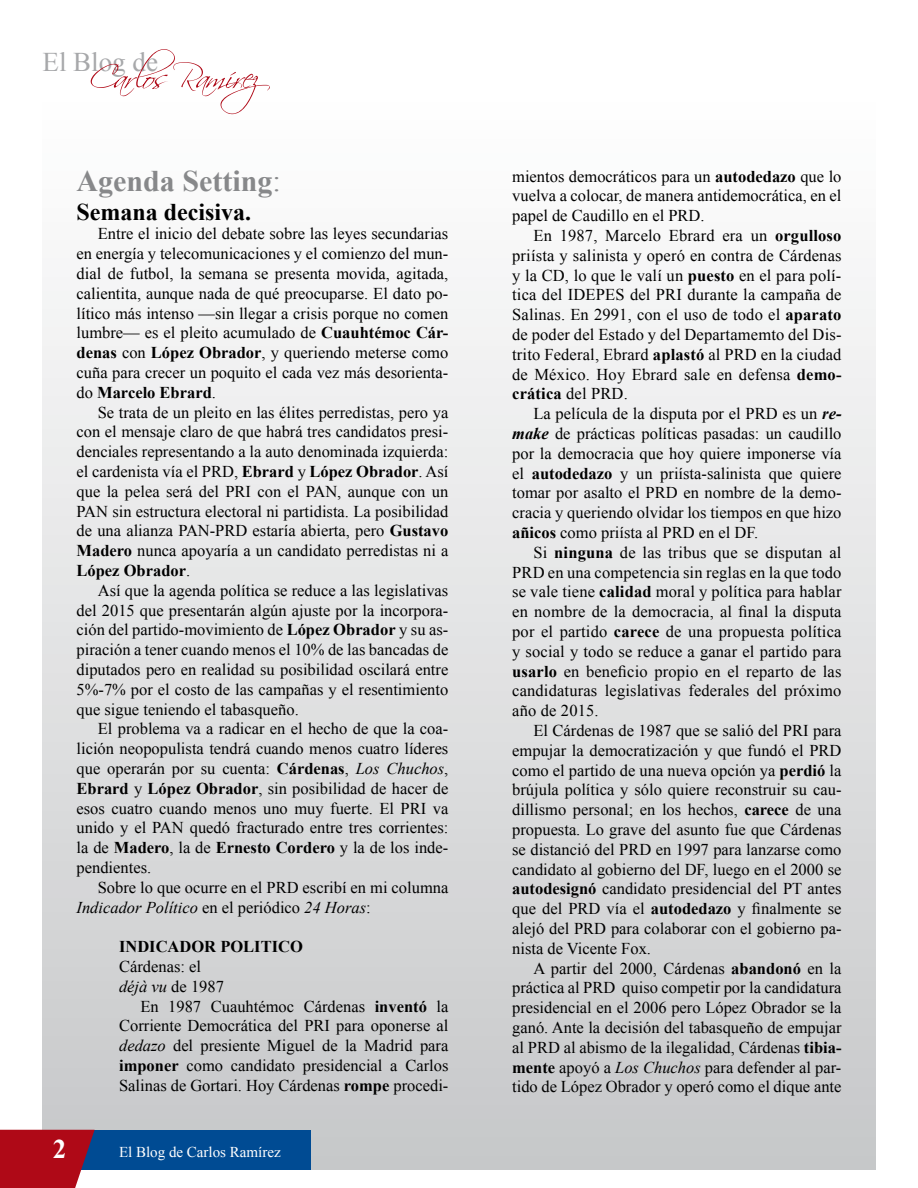
<style>
.page{position:relative;width:918px;height:1188px;background:#fff}
.page>*{position:absolute;margin:0;border:0;box-sizing:border-box;transform-origin:0 0}
.t1{font:700 30px "Times New Roman";color:#87888a}
.t2{font:27px "Times New Roman";color:#a7a8aa}
.t3{font:700 27px "Times New Roman";color:#fff}
.t4{font:700 24px "Times New Roman";color:#000}
.t5{font:16.5px/19.8px "Times New Roman";color:#000;text-align:justify}
.t6{font:700 16.5px "Times New Roman";color:#000}
.t7{font:italic 16.5px "Times New Roman";color:#000}
.t8{font:15px "Times New Roman";color:#fff}
.s1{font-weight:400}
.s2{font-weight:700}
.s3{font-style:italic}
.s4{font-style:normal}
.s5{font-weight:700;font-style:italic}
</style>
<div class="page">
<div style="left:43px;top:0;width:832px;height:1169px;background:linear-gradient(to bottom,#fff,#c7c8ca)"></div>
<div style="left:70px;top:1130px;width:241px;height:39px;background:#004b93"></div>
<svg style="left:91px;top:49px;width:179px;height:65px"></svg>
<svg style="left:0;top:1130px;width:95px;height:58px;background:#aa192a"></svg>
<h2 class="t2" style="left:43px;top:44px;width:117px">El Blog de</h2>
<h1 class="t1" style="left:77px;top:160px;width:206px">Agenda Setting<span class="s1">:</span></h1>
<h3 class="t4" style="left:77px;top:195px;width:176px">Semana decisiva.</h3>
<p class="t5" style="left:77px;top:224px;width:373px;text-indent:21px">Entre el inicio del debate sobre las leyes secundarias en energía y telecomunicaciones y el comienzo del mun&shy;dial de futbol, la semana se presenta movida, agitada, calientita, aunque nada de qué preocuparse. El dato po&shy;lítico más intenso —sin llegar a crisis porque no comen lumbre— es el pleito acumulado de <span class="s2">Cuauhtémoc Cár&shy;denas</span> con <span class="s2">López Obrador</span>, y queriendo meterse como cuña para crecer un poquito el cada vez más desorienta&shy;do <span class="s2">Marcelo Ebrard</span>.</p>
<p class="t5" style="left:77px;top:402px;width:373px;text-indent:21px">Se trata de un pleito en las élites perredistas, pero ya con el mensaje claro de que habrá tres candidatos presi&shy;denciales representando a la auto denominada izquierda: el cardenista vía el PRD, <span class="s2">Ebrard</span> y <span class="s2">López Obrador</span>. Así que la pelea será del PRI con el PAN, aunque con un PAN sin estructura electoral ni partidista. La posibilidad de una alianza PAN-PRD estaría abierta, pero <span class="s2">Gustavo Madero</span> nunca apoyaría a un candidato perredistas ni a <span class="s2">López Obrador</span>.</p>
<p class="t5" style="left:77px;top:580px;width:373px;text-indent:21px">Así que la agenda política se reduce a las legislativas del 2015 que presentarán algún ajuste por la incorpora&shy;ción del partido-movimiento de <span class="s2">López Obrador</span> y su as&shy;piración a tener cuando menos el 10% de las bancadas de diputados pero en realidad su posibilidad oscilará entre 5%-7% por el costo de las campañas y el resentimiento que sigue teniendo el tabasqueño.</p>
<p class="t5" style="left:77px;top:719px;width:373px;text-indent:21px">El problema va a radicar en el hecho de que la coa&shy;lición neopopulista tendrá cuando menos cuatro líderes que operarán por su cuenta: <span class="s2">Cárdenas</span>, <span class="s3">Los Chuchos</span>, <span class="s2">Ebrard</span> y <span class="s2">López Obrador</span>, sin posibilidad de hacer de esos cuatro cuando menos uno muy fuerte. El PRI va unido y el PAN quedó fracturado entre tres corrientes: la de <span class="s2">Madero</span>, la de <span class="s2">Ernesto Cordero</span> y la de los inde&shy;pendientes.</p>
<p class="t5" style="left:77px;top:877px;width:373px;text-indent:21px">Sobre lo que ocurre en el PRD escribí en mi columna<br><span class="s3">Indicador Político</span> en el periódico <span class="s3">24 Horas</span>:</p>
<p class="t6" style="left:119px;top:935px;width:185px">INDICADOR POLITICO</p>
<p class="t5" style="left:119px;top:956px;width:84px">Cárdenas: el</p>
<p class="t7" style="left:119px;top:975px;width:106px">déjà vu <span class="s4">de 1987</span></p>
<p class="t5" style="left:140px;top:996px;width:310px">En 1987 Cuauhtémoc Cárdenas <span class="s2">inventó</span> la</p>
<p class="t5" style="left:119px;top:1016px;width:331px">Corriente Democrática del PRI para oponerse al</p>
<p class="t5" style="left:119px;top:1036px;width:331px"><span class="s3">dedazo</span> del presiente Miguel de la Madrid para</p>
<p class="t5" style="left:119px;top:1055px;width:331px"><span class="s2">imponer</span> como candidato presidencial a Carlos</p>
<p class="t5" style="left:119px;top:1075px;width:331px">Salinas de Gortari. Hoy Cárdenas <span class="s2">rompe</span> procedi-</p>
<h2 class="t3" style="left:53px;top:1130px;width:15px">2</h2>
<p class="t8" style="left:119px;top:1142px;width:163px">El Blog de Carlos Ramírez</p>
<p class="t5" style="left:512px;top:166px;width:331px">mientos democráticos para un <span class="s2">autodedazo</span> que lo vuelva a colocar, de manera antidemocrática, en el papel de Caudillo en el PRD.</p>
<p class="t5" style="left:512px;top:225px;width:331px;text-indent:21px">En 1987, Marcelo Ebrard era un <span class="s2">orgulloso </span>priísta y salinista y operó en contra de Cárdenas y la CD, lo que le valí un <span class="s2">puesto</span> en el para polí&shy;tica del IDEPES del PRI durante la campaña de Salinas. En 2991, con el uso de todo el <span class="s2">aparato </span>de poder del Estado y del Departamemto del Dis&shy;trito Federal, Ebrard <span class="s2">aplastó</span> al PRD en la ciudad de México. Hoy Ebrard sale en defensa <span class="s2">demo&shy;crática</span> del PRD.</p>
<p class="t5" style="left:512px;top:403px;width:331px;text-indent:21px">La película de la disputa por el PRD es un <span class="s5">re&shy;make</span> de prácticas políticas pasadas: un caudillo por la democracia que hoy quiere imponerse vía el <span class="s2">autodedazo</span> y un priísta-salinista que quiere tomar por asalto el PRD en nombre de la demo&shy;cracia y queriendo olvidar los tiempos en que hizo <span class="s2">añicos</span> como priísta al PRD en el DF.</p>
<p class="t5" style="left:512px;top:542px;width:331px;text-indent:21px">Si <span class="s2">ninguna</span> de las tribus que se disputan al PRD en una competencia sin reglas en la que todo se vale tiene <span class="s2">calidad</span> moral y política para hablar en nombre de la democracia, al final la disputa por el partido <span class="s2">carece</span> de una propuesta política y social y todo se reduce a ganar el partido para <span class="s2">usarlo</span> en beneficio propio en el reparto de las candidaturas legislativas federales del próximo año de 2015.</p>
<p class="t5" style="left:512px;top:720px;width:331px;text-indent:21px">El Cárdenas de 1987 que se salió del PRI para empujar la democratización y que fundó el PRD como el partido de una nueva opción ya <span class="s2">perdió</span> la brújula política y sólo quiere reconstruir su cau&shy;dillismo personal; en los hechos, <span class="s2">carece</span> de una propuesta. Lo grave del asunto fue que Cárdenas se distanció del PRD en 1997 para lanzarse como candidato al gobierno del DF, luego en el 2000 se <span class="s2">autodesignó</span> candidato presidencial del PT antes que del PRD vía el <span class="s2">autodedazo</span> y finalmente se alejó del PRD para colaborar con el gobierno pa&shy;nista de Vicente Fox.</p>
<p class="t5" style="left:512px;top:958px;width:331px;text-indent:21px">A partir del 2000, Cárdenas <span class="s2">abandonó</span> en la práctica al PRD quiso competir por la candidatura presidencial en el 2006 pero López Obrador se la ganó. Ante la decisión del tabasqueño de empujar al PRD al abismo de la ilegalidad, Cárdenas <span class="s2">tibia&shy;mente</span> apoyó a <span class="s3">Los Chuchos</span> para defender al par&shy;tido de López Obrador y operó como el dique ante</p>
</div>
